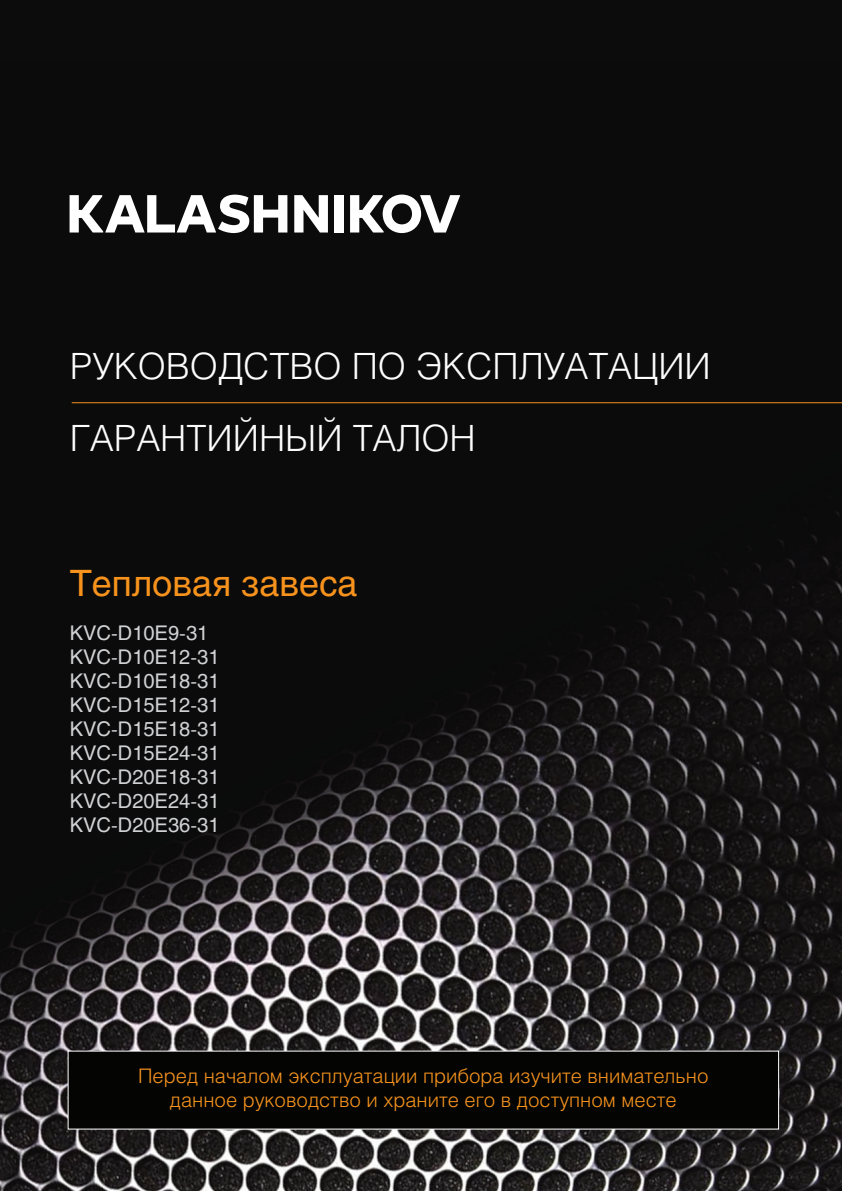
<style>
.page{position:relative;width:842px;height:1191px;background:#fff}
.page>*{position:absolute;margin:0;border:0;box-sizing:border-box;transform-origin:0 0}
.t1{font:36.2px/72px "Helios Light C";color:#fdfdfd}
.t2{font:36px "Helios C";color:#f7931d}
.t3{font:20px/24px "Helios C";color:#d1d2d4}
.t4{font:20px/24px "Helios Light C";color:#f7931d;text-align:center}
</style>
<div class="page">
<img style="left:0;top:0;width:842px;height:1191px">
<hr style="left:72px;top:402px;width:770px;height:1px;background:#f7931d">
<div style="left:68px;top:1051px;width:711px;height:78px;background:#040503"></div>
<svg style="left:70px;top:195px;width:217px;height:38px"></svg>
<svg style="left:294px;top:195px;width:34px;height:37px"></svg>
<div style="left:335px;top:195px;width:9px;height:37px;background:#fff"></div>
<svg style="left:350px;top:195px;width:110px;height:38px"></svg>
<p class="t1" style="left:70px;top:330px;width:642px">РУКОВОДСТВО ПО ЭКСПЛУАТАЦИИ<br>ГАРАНТИЙНЫЙ ТАЛОН</p>
<p class="t2" style="left:70px;top:561px;width:289px">Tепловая завеса</p>
<p class="t3" style="left:70px;top:621px;width:152px">KVC-D10E9-31<br>KVC-D10E12-31<br>KVC-D10E18-31<br>KVC-D15E12-31<br>KVC-D15E18-31<br>KVC-D15E24-31<br>KVC-D20E18-31<br>KVC-D20E24-31<br>KVC-D20E36-31</p>
<p class="t4" style="left:138px;top:1063px;width:572px">Перед началом эксплуатации прибора изучите внимательно данное руководство и храните его в доступном месте</p>
</div>
